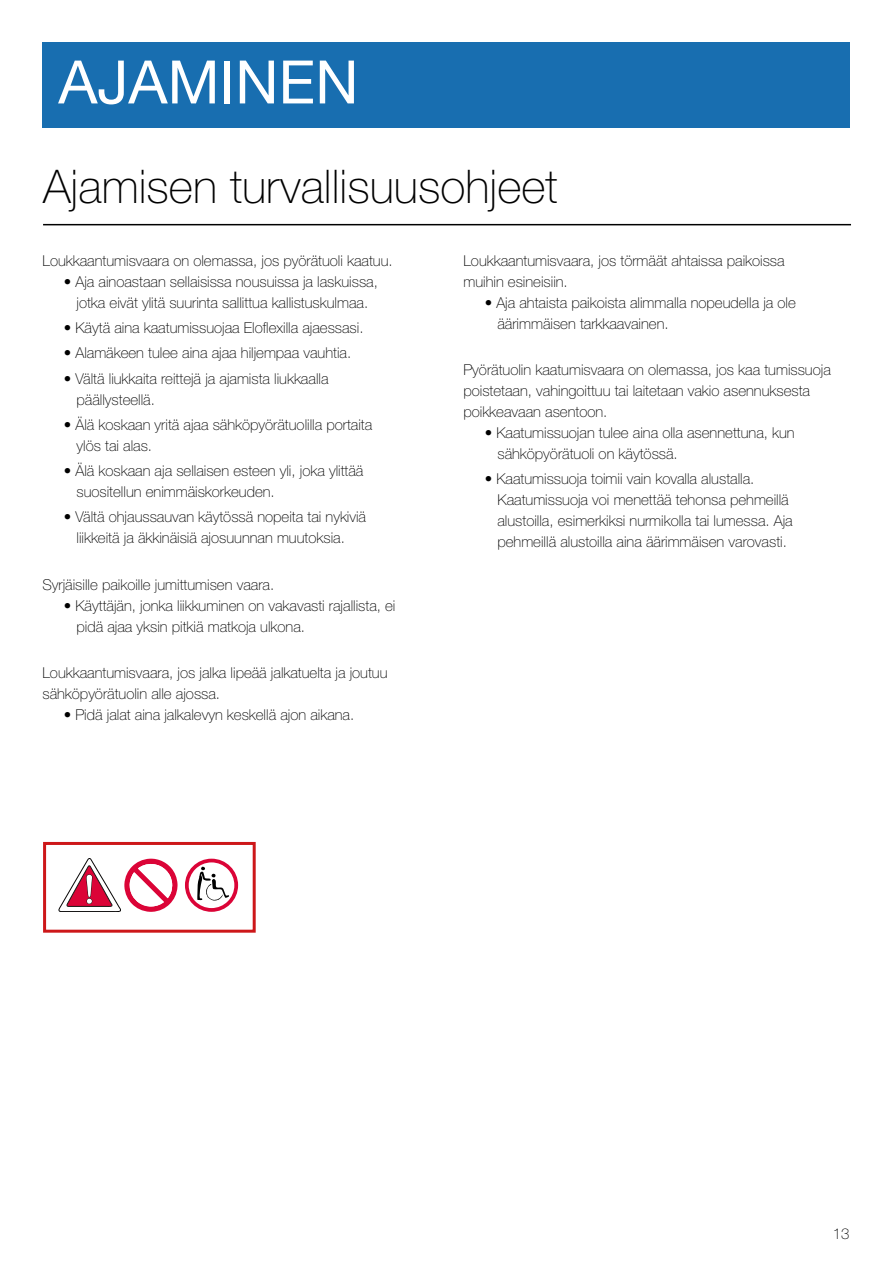
<style>
.page{position:relative;width:893px;height:1263px;background:#fff}
.page>*{position:absolute;margin:0;border:0;box-sizing:border-box;transform-origin:0 0}
.t1{font:60px "Helvetica Neue LT Pro";color:#fff}
.t2{font:100 46.5px "Helvetica Neue LT Pro";color:#000}
.t3{font:100 15px/21px "Helvetica Neue LT Pro";color:#000}
</style>
<div class="page">
<div style="left:43px;top:842px;width:213px;height:91px;border:3px solid #cd1719"></div>
<svg style="left:59px;top:858px;width:119px;height:54px"></svg>
<svg style="left:185px;top:859px;width:53px;height:53px"></svg>
<div style="left:43px;top:43px;width:807px;height:85px;background:#186eb0"></div>
<hr style="left:43px;top:224px;width:808px;height:1px;background:#000">
<h1 class="t1" style="left:58px;top:46px;width:302px">AJAMINEN</h1>
<h2 class="t2" style="left:43px;top:160px;width:516px">Ajamisen turvallisuusohjeet</h2>
<p class="t3" style="left:43px;top:250px;width:352px">Loukkaantumisvaara on olemassa, jos pyörätuoli kaatuu.</p>
<p class="t3" style="left:64px;top:271px;width:316px;text-align:center">• Aja ainoastaan sellaisissa nousuissa ja laskuissa, jotka eivät ylitä suurinta sallittua kallistuskulmaa.</p>
<p class="t3" style="left:64px;top:317px;width:301px">• Käytä aina kaatumissuojaa Eloflexilla ajaessasi.</p>
<p class="t3" style="left:64px;top:342px;width:289px">• Alamäkeen tulee aina ajaa hiljempaa vauhtia.</p>
<p class="t3" style="left:77px;top:368px;width:253px;text-indent:-13px">• Vältä liukkaita reittejä ja ajamista liukkaalla päällysteellä.</p>
<p class="t3" style="left:77px;top:414px;width:297px;text-indent:-13px">• Älä koskaan yritä ajaa sähköpyörätuolilla portaita ylös tai alas.</p>
<p class="t3" style="left:77px;top:460px;width:288px;text-indent:-13px">• Älä koskaan aja sellaisen esteen yli, joka ylittää suositellun enimmäiskorkeuden.</p>
<p class="t3" style="left:64px;top:506px;width:304px;text-align:center">• Vältä ohjaussauvan käytössä nopeita tai nykiviä liikkeitä ja äkkinäisiä ajosuunnan muutoksia.</p>
<p class="t3" style="left:43px;top:574px;width:233px">Syrjäisille paikoille jumittumisen vaara.</p>
<p class="t3" style="left:77px;top:595px;width:320px;text-indent:-13px">• Käyttäjän, jonka liikkuminen on vakavasti rajallista, ei pidä ajaa yksin pitkiä matkoja ulkona.</p>
<p class="t3" style="left:42px;top:662px;width:346px">Loukkaantumisvaara, jos jalka lipeää jalkatuelta ja joutuu sähköpyörätuolin alle ajossa.</p>
<p class="t3" style="left:64px;top:704px;width:292px">• Pidä jalat aina jalkalevyn keskellä ajon aikana.</p>
<p class="t3" style="left:463px;top:250px;width:323px">Loukkaantumisvaara, jos törmäät ahtaissa paikoissa muihin esineisiin.</p>
<p class="t3" style="left:497px;top:292px;width:300px;text-indent:-13px">• Aja ahtaista paikoista alimmalla nopeudella ja ole äärimmäisen tarkkaavainen.</p>
<p class="t3" style="left:463px;top:359px;width:369px">Pyörätuolin kaatumisvaara on olemassa, jos kaa tumissuoja poistetaan, vahingoittuu tai laitetaan vakio asennuksesta poikkeavaan asentoon.</p>
<p class="t3" style="left:497px;top:422px;width:299px;text-indent:-13px">• Kaatumissuojan tulee aina olla asennettuna, kun sähköpyörätuoli on käytössä.</p>
<p class="t3" style="left:497px;top:468px;width:297px;text-indent:-13px">• Kaatumissuoja toimii vain kovalla alustalla.<br>Kaatumissuoja voi menettää tehonsa pehmeillä alustoilla, esimerkiksi nurmikolla tai lumessa. Aja pehmeillä alustoilla aina äärimmäisen varovasti.</p>
<p class="t3" style="left:833px;top:1223px;width:18px">13</p>
</div>
